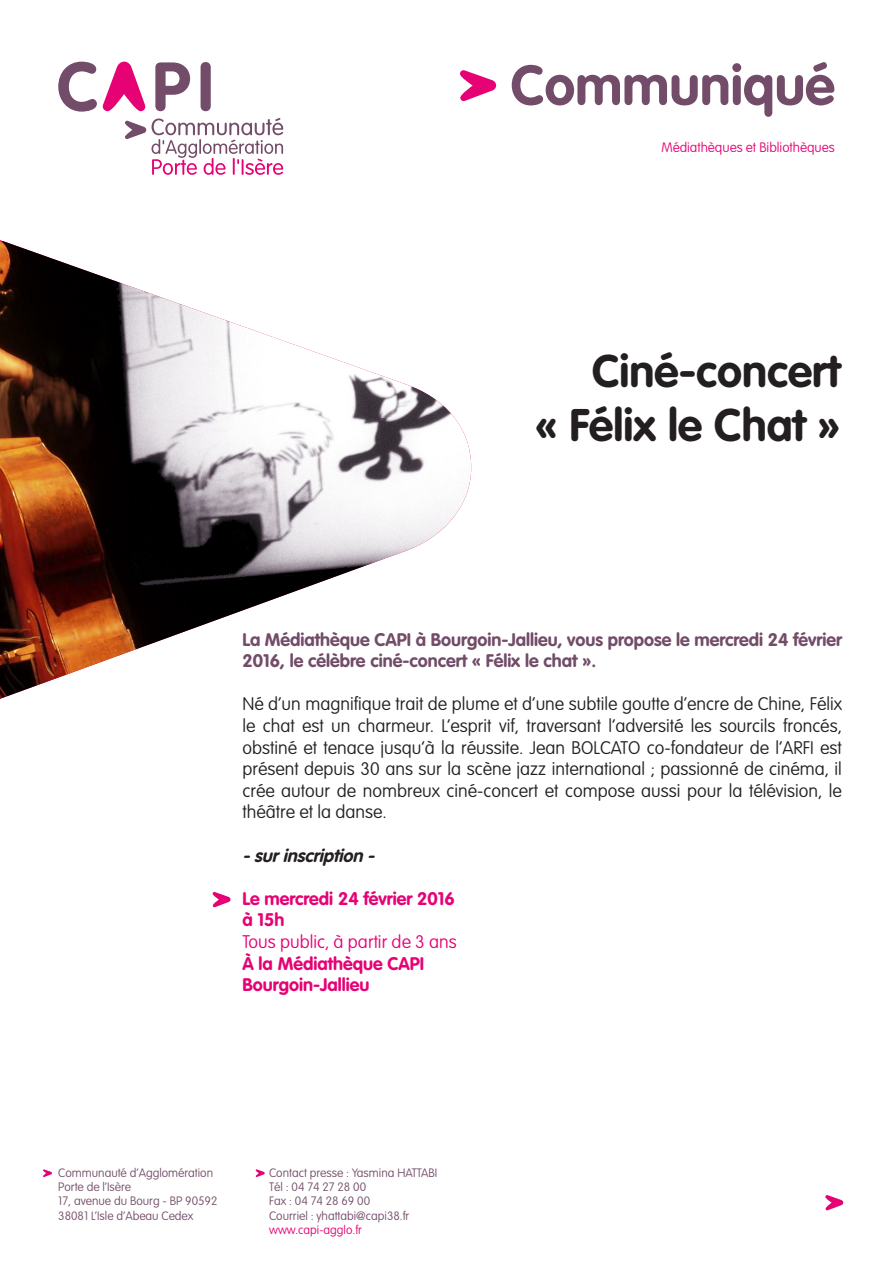
<style>
.page{position:relative;width:893px;height:1263px;background:#fff}
.page>*{position:absolute;margin:0;border:0;box-sizing:border-box;transform-origin:0 0}
.t1{font:700 55.2px "VAG Rounded";color:#724c68}
.t2{font:700 45px/54px "VAG Rounded";color:#231f20;text-align:right}
.t3{font:100 18px/21.6px "VAG Rounded";color:#231f20;text-align:justify}
.t4{font:700 18px/21.6px "VAG Rounded";color:#724c68}
.t5{font:700 18px/21.6px "VAG Rounded";color:#e60275}
.t6{font:100 18px "VAG Rounded";color:#e60275}
.t7{font:italic 700 18px "VAG Rounded";color:#231f20}
.t8{font:100 13.5px "VAG Rounded";color:#e60275}
.t9{font:100 12px/14.4px "VAG Rounded";color:#724c68}
.t10{font:100 12px "VAG Rounded";color:#e60275}
</style>
<div class="page">
<svg style="left:460px;top:70px;width:36px;height:31px"></svg>
<svg style="left:43px;top:1169px;width:9px;height:8px"></svg>
<svg style="left:256px;top:1169px;width:9px;height:8px"></svg>
<svg style="left:825px;top:1195px;width:18px;height:15px"></svg>
<svg style="left:58px;top:62px;width:39px;height:50px"></svg>
<svg style="left:103px;top:62px;width:42px;height:49px"></svg>
<svg style="left:155px;top:62px;width:35px;height:49px"></svg>
<div style="left:201px;top:62px;width:10px;height:49px;background:#724c68;border-radius:5px"></div>
<svg style="left:125px;top:118px;width:158px;height:57px"></svg>
<svg style="left:213px;top:892px;width:18px;height:15px"></svg>
<img style="left:0;top:241px;width:471px;height:458px">
<h1 class="t1" style="left:511px;top:53px;width:326px">Communiqué</h1>
<p class="t8" style="left:661px;top:139px;width:175px">Médiathèques et Bibliothèques</p>
<h2 class="t2" style="left:535px;top:344px;width:307px">Ciné-concert<br>« Félix le Chat »</h2>
<p class="t4" style="left:242px;top:628px;width:601px">La Médiathèque CAPI à Bourgoin-Jallieu, vous propose le mercredi 24 février<br>2016, le célèbre ciné-concert « Félix le chat ».</p>
<p class="t3" style="left:242px;top:693px;width:601px">Né d’un magnifique trait de plume et d’une subtile goutte d’encre de Chine, Félix le chat est un charmeur. L’esprit vif, traversant l’adversité les sourcils froncés, obstiné et tenace jusqu’à la réussite. Jean BOLCATO co-fondateur de l’ARFI est présent depuis 30 ans sur la scène jazz international ; passionné de cinéma, il crée autour de nombreux ciné-concert et compose aussi pour la télévision, le théâtre et la danse.</p>
<p class="t7" style="left:242px;top:845px;width:138px">-surinscription -</p>
<p class="t5" style="left:242px;top:887px;width:214px">Le mercredi 24 février 2016 à 15h</p>
<p class="t6" style="left:242px;top:931px;width:216px">Tous public, à partir de 3 ans</p>
<p class="t5" style="left:242px;top:952px;width:183px">À la Médiathèque CAPI<br>Bourgoin-Jallieu</p>
<p class="t9" style="left:58px;top:1165px;width:161px">Communauté d’Agglomération<br>Porte de l’Isère<br>17, avenue du Bourg - BP 90592<br>38081 L’Isle d’Abeau Cedex</p>
<p class="t9" style="left:269px;top:1165px;width:170px">Contact presse : Yasmina HATTABI<br>Tél : 04 74 27 28 00<br>Fax : 04 74 28 69 00<br>Courriel : yhattabi@capi38.fr</p>
<p class="t10" style="left:269px;top:1223px;width:94px">www.capi-agglo.fr</p>
</div>
